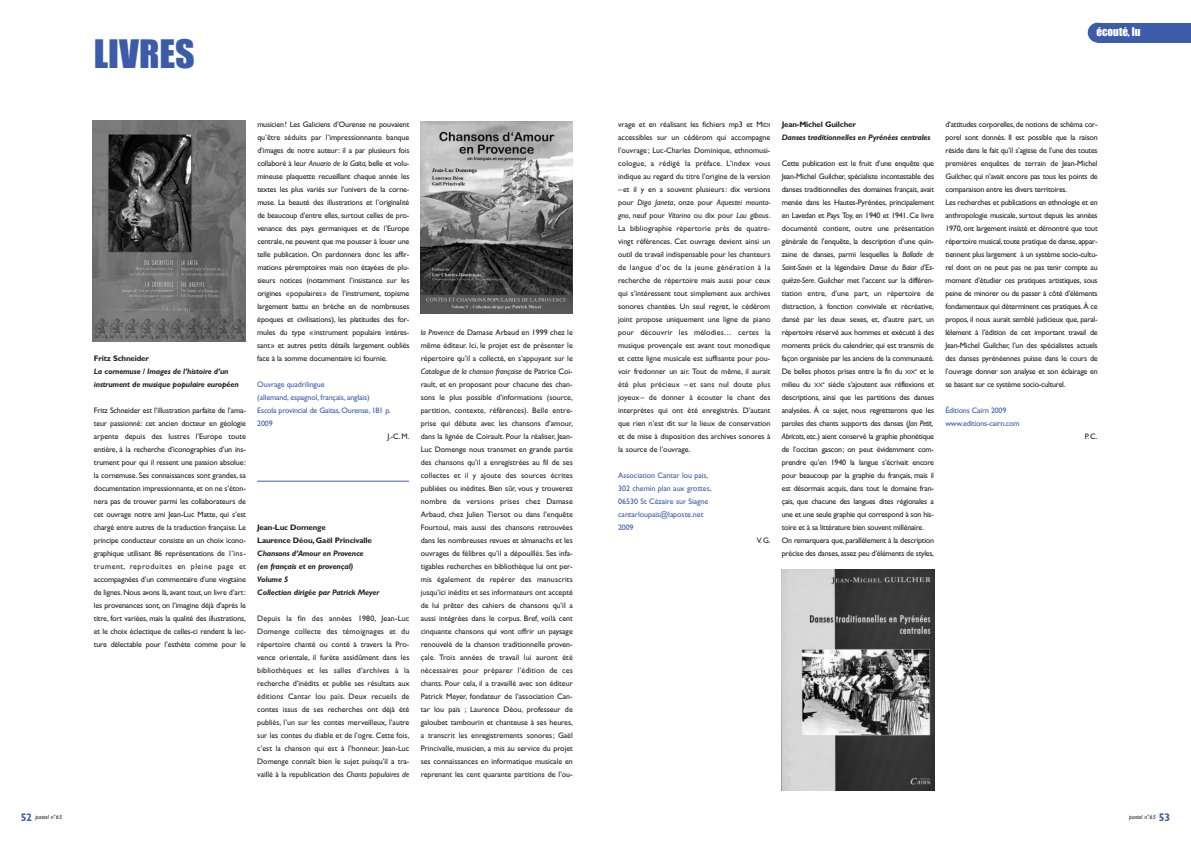
<style>
.page{position:relative;width:1191px;height:842px;background:#fff}
.page>*{position:absolute;margin:0;border:0;box-sizing:border-box;transform-origin:0 0}
.t1{font:36px "Impact";color:#3c5caa;scale:1.05 1}
.t2{font:11px "Impact";color:#fff}
.t3{font:8px/13px "Gill Sans";letter-spacing:-.03em;color:#231f20;text-align:justify}
.t4{font:8px/13px "Gill Sans";letter-spacing:-.015em;color:#3c5caa}
.t5{font:italic 700 8px/13px "Gill Sans";letter-spacing:-.02em;color:#231f20}
.t6{font:700 8px/13px "Gill Sans";letter-spacing:-.02em;color:#231f20}
.t7{font:italic 6px "Gill Sans";color:#231f20}
.s1{font-weight:700;font-style:normal;font-stretch:condensed;font-size:11px;color:#3c5caa}
.s2{font-style:italic}
.s3{font-size:6px}
</style>
<div class="page">
<div style="left:1097px;top:23px;width:94px;height:20px;background:#3c5caa"></div>
<div style="left:1087px;top:23px;width:20px;height:20px;background:#3c5caa;border-radius:50%"></div>
<img style="left:93px;top:121px;width:152px;height:220px">
<img style="left:420px;top:121px;width:153px;height:193px">
<img style="left:781px;top:569px;width:153px;height:221px">
<hr style="left:257px;top:481px;width:152px;height:1px;background:#3c5caa">
<p class="t7" style="left:21px;top:815px;width:43px"><span class="s1">52</span> pastel n°65</p>
<h1 class="t1" style="left:94px;top:32px;width:98px">LIvReS</h1>
<p class="t6" style="left:94px;top:353px;width:57px">Fritz Schneider</p>
<p class="t5" style="left:94px;top:366px;width:146px">La cornemuse / Images de l’histoire d’un instrument de musique populaire européen</p>
<p class="t3" style="left:94px;top:405px;width:154px">Fritz Schneider est l’illustration parfaite de l’ama&shy;teur passionné: cet ancien docteur en géologie arpente depuis des lustres l’Europe toute entière, à la recherche d’iconographies d’un ins&shy;trument pour qui il ressent une passion absolue: la cornemuse. Ses connaissances sont grandes, sa documentation impressionnante, et on ne s’éton&shy;nera pas de trouver parmi les collaborateurs de cet ouvrage notre ami Jean-Luc Matte, qui s’est chargé entre autres de la traduction française. Le principe conducteur consiste en un choix icono&shy;graphique utilisant 86 représentations de l’ins&shy;trument, reproduites en pleine page et accompagnées d’un commentaire d’une vingtaine de lignes. Nous avons là, avant tout, un livre d’art: les provenances sont, on l’imagine déjà d’après le titre, fort variées, mais la qualité des illustrations, et le choix éclectique de celles-ci rendent la lec&shy;ture délectable pour l’esthète comme pour le</p>
<p class="t3" style="left:257px;top:119px;width:154px">musicien! Les Galiciens d’Ourense ne pouvaient qu’être séduits par l’impressionnante banque d’images de notre auteur: il a par plusieurs fois collaboré à leur <span class="s2">Anuario de la Gaita</span>, belle et volu&shy;mineuse plaquette recueillant chaque année les textes les plus variés sur l’univers de la corne&shy;muse. La beauté des illustrations et l’originalité de beaucoup d’entre elles, surtout celles de pro&shy;venance des pays germaniques et de l’Europe centrale, ne peuvent que me pousser à louer une telle publication. On pardonnera donc les affir&shy;mations péremptoires mais non étayées de plu&shy;sieurs notices (notamment l’insistance sur les origines «populaires» de l’instrument, topisme largement battu en brèche en de nombreuses époques et civilisations), les platitudes des for&shy;mules du type «instrument populaire intéres&shy;sant» et autres petits détails largement oubliés face à la somme documentaire ici fournie.</p>
<p class="t4" style="left:257px;top:379px;width:135px">Ouvrage quadrilingue<br>(allemand, espagnol, français, anglais)<br>Escola provincial de Gaitas, Ourense, 181 p.<br>2009</p>
<p class="t3" style="left:387px;top:431px;width:23px">J.-C. M.</p>
<p class="t6" style="left:257px;top:522px;width:116px">Jean-Luc Domenge<br>Laurence Déou, Gaël Princivalle</p>
<p class="t5" style="left:257px;top:548px;width:124px">Chansons d’Amour en Provence<br>(en français et en provençal)<br>Volume 5<br>Collection dirigée par Patrick Meyer</p>
<p class="t3" style="left:257px;top:613px;width:154px">Depuis la fin des années 1980, Jean-Luc Domenge collecte des témoignages et du répertoire chanté ou conté à travers la Pro&shy;vence orientale, il furète assidûment dans les bibliothèques et les salles d’archives à la recherche d’inédits et publie ses résultats aux éditions Cantar lou païs. Deux recueils de contes issus de ses recherches ont déjà été publiés, l’un sur les contes merveilleux, l’autre sur les contes du diable et de l’ogre. Cette fois, c’est la chanson qui est à l’honneur. Jean-Luc Domenge connaît bien le sujet puisqu’il a tra&shy;vaillé à la republication des <span class="s2">Chants populaires de</span></p>
<p class="t3" style="left:421px;top:327px;width:154px"><span class="s2">la Provence</span> de Damase Arbaud en 1999 chez le même éditeur. Ici, le projet est de présenter le répertoire qu’il a collecté, en s’appuyant sur le <span class="s2">Catalogue de la chanson française</span> de Patrice Coi&shy;rault, et en proposant pour chacune des chan&shy;sons le plus possible d’informations (source, partition, contexte, références). Belle entre&shy;prise qui débute avec les chansons d’amour, dans la lignée de Coirault. Pour la réaliser, Jean-Luc Domenge nous transmet en grande partie des chansons qu’il a enregistrées au fil de ses collectes et il y ajoute des sources écrites publiées ou inédites. Bien sûr, vous y trouverez nombre de versions prises chez Damase Arbaud, chez Julien Tiersot ou dans l’enquête Fourtoul, mais aussi des chansons retrouvées dans les nombreuses revues et almanachs et les ouvrages de félibres qu’il a dépouillés. Ses infa&shy;tigables recherches en bibliothèque lui ont per&shy;mis également de repérer des manuscrits jusqu’ici inédits et ses informateurs ont accepté de lui prêter des cahiers de chansons qu’il a aussi intégrées dans le corpus. Bref, voilà cent cinquante chansons qui vont offrir un paysage renouvelé de la chanson traditionnelle proven&shy;çale. Trois années de travail lui auront été nécessaires pour préparer l’édition de ces chants. Pour cela, il a travaillé avec son éditeur Patrick Meyer, fondateur de l’association Can&shy;tar lou païs ; Laurence Déou, professeur de galoubet tambourin et chanteuse à ses heures, a transcrit les enregistrements sonores; Gaël Princivalle, musicien, a mis au service du projet ses connaissances en informatique musicale en reprenant les cent quarante partitions de l’ou-</p>
<h2 class="t2" style="left:1096px;top:25px;width:46px">écouté, lu</h2>
<p class="t3" style="left:618px;top:119px;width:154px">vrage et en réalisant les fichiers mp3 et M<span class="s3">IDI </span>accessibles sur un cédérom qui accompagne l’ouvrage; Luc-Charles Dominique, ethnomusi&shy;cologue, a rédigé la préface. L’index vous indique au regard du titre l’origine de la version –et il y en a souvent plusieurs: dix versions pour <span class="s2">Diga Janeta</span>, onze pour <span class="s2">Aquestei mounta&shy;gno</span>, neuf pour <span class="s2">Vitorino</span> ou dix pour <span class="s2">Lou gibous</span>.<br>La bibliographie répertorie près de quatre&shy;vingt références. Cet ouvrage devient ainsi un outil de travail indispensable pour les chanteurs de langue d’oc de la jeune génération à la recherche de répertoire mais aussi pour ceux qui s’intéressent tout simplement aux archives sonores chantées. Un seul regret, le cédérom joint propose uniquement une ligne de piano pour découvrir les mélodies… certes la musique provençale est avant tout monodique et cette ligne musicale est suffisante pour pou&shy;voir fredonner un air. Tout de même, il aurait été plus précieux – et sans nul doute plus joyeux – de donner à écouter le chant des interprètes qui ont été enregistrés. D’autant que rien n’est dit sur le lieux de conservation et de mise à disposition des archives sonores à la source de l’ouvrage.</p>
<p class="t4" style="left:618px;top:470px;width:95px">Association Cantar lou pais,<br>302 chemin plan aux grottes,<br>06530 St Cézaire sur Siagne cantarloupais@laposte.net<br>2009</p>
<p class="t3" style="left:756px;top:535px;width:15px">V. G.</p>
<p class="t6" style="left:782px;top:119px;width:76px">Jean-Michel Guilcher</p>
<p class="t5" style="left:782px;top:132px;width:150px">Danses traditionnelles en Pyrénées centrales</p>
<p class="t3" style="left:782px;top:158px;width:154px;text-align:left">Cette publication est le fruit d’une enquête que Jean-Michel Guilcher, spécialiste incontestable des danses traditionnelles des domaines français, avait menée dans les Hautes-Pyrénées, principalement en Lavedan et Pays Toy, en 1940 et 1941. Ce livre documenté contient, outre une présentation générale de l’enquête, la description d’une quin&shy;zaine de danses, parmi lesquelles la <span class="s2">Ballade de Saint-Savin</span> et la légendaire <span class="s2">Danse du Baïar d’Es&shy;quièze-Sere</span>. Guilcher met l’accent sur la différen&shy;tiation entre, d’une part, un répertoire de distraction, à fonction conviviale et récréative, dansé par les deux sexes, et, d’autre part, un répertoire réservé aux hommes et exécuté à des moments précis du calendrier, qui est transmis de façon organisée par les anciens de la communauté.<br>De belles photos prises entre la fin du <span class="s3">XIX</span><sup>e</sup> et le milieu du <span class="s3">XX</span><sup>e</sup> siècle s’ajoutent aux réflexions et descriptions, ainsi que les partitions des danses analysées. À ce sujet, nous regretterons que les paroles des chants supports des danses (<span class="s2">Jan Petit</span>, <span class="s2">Abricots</span>, etc.) aient conservé la graphie phonétique de l’occitan gascon; on peut évidemment com&shy;prendre qu’en 1940 la langue s’écrivait encore pour beaucoup par la graphie du français, mais il est désormais acquis, dans tout le domaine fran&shy;çais, que chacune des langues dites régionales a une et une seule graphie qui correspond à son his&shy;toire et à sa littérature bien souvent millénaire.<br>On remarquera que, parallèlement à la description précise des danses, assez peu d’éléments de styles,</p>
<p class="t3" style="left:945px;top:119px;width:154px;text-align:left">d’attitudes corporelles, de notions de schéma cor&shy;porel sont donnés. Il est possible que la raison réside dans le fait qu’il s’agisse de l’une des toutes premières enquêtes de terrain de Jean-Michel Guilcher, qui n’avait encore pas tous les points de comparaison entre les divers territoires.<br>Les recherches et publications en ethnologie et en anthropologie musicale, surtout depuis les années 1970, ont largement insisté et démontré que tout répertoire musical,toute pratique de danse, appar&shy;tiennent plus largement à un système socio-cultu&shy;rel dont on ne peut pas ne pas tenir compte au moment d’étudier ces pratiques artistiques, sous peine de minorer ou de passer à côté d’éléments fondamentaux qui déterminent ces pratiques. À ce propos, il nous aurait semblé judicieux que, paral&shy;lèlement à l’édition de cet important travail de Jean-Michel Guilcher, l’un des spécialistes actuels des danses pyrénéennes puisse dans le cours de l’ouvrage donner son analyse et son éclairage en se basant sur ce système socio-culturel.</p>
<p class="t4" style="left:945px;top:405px;width:76px">Éditions Cairn 2009 www.editions-cairn.com</p>
<p class="t3" style="left:1084px;top:431px;width:14px">P. C.</p>
<p class="t7" style="left:1129px;top:815px;width:42px">pastel n°65 <span class="s1">53</span></p>
</div>
